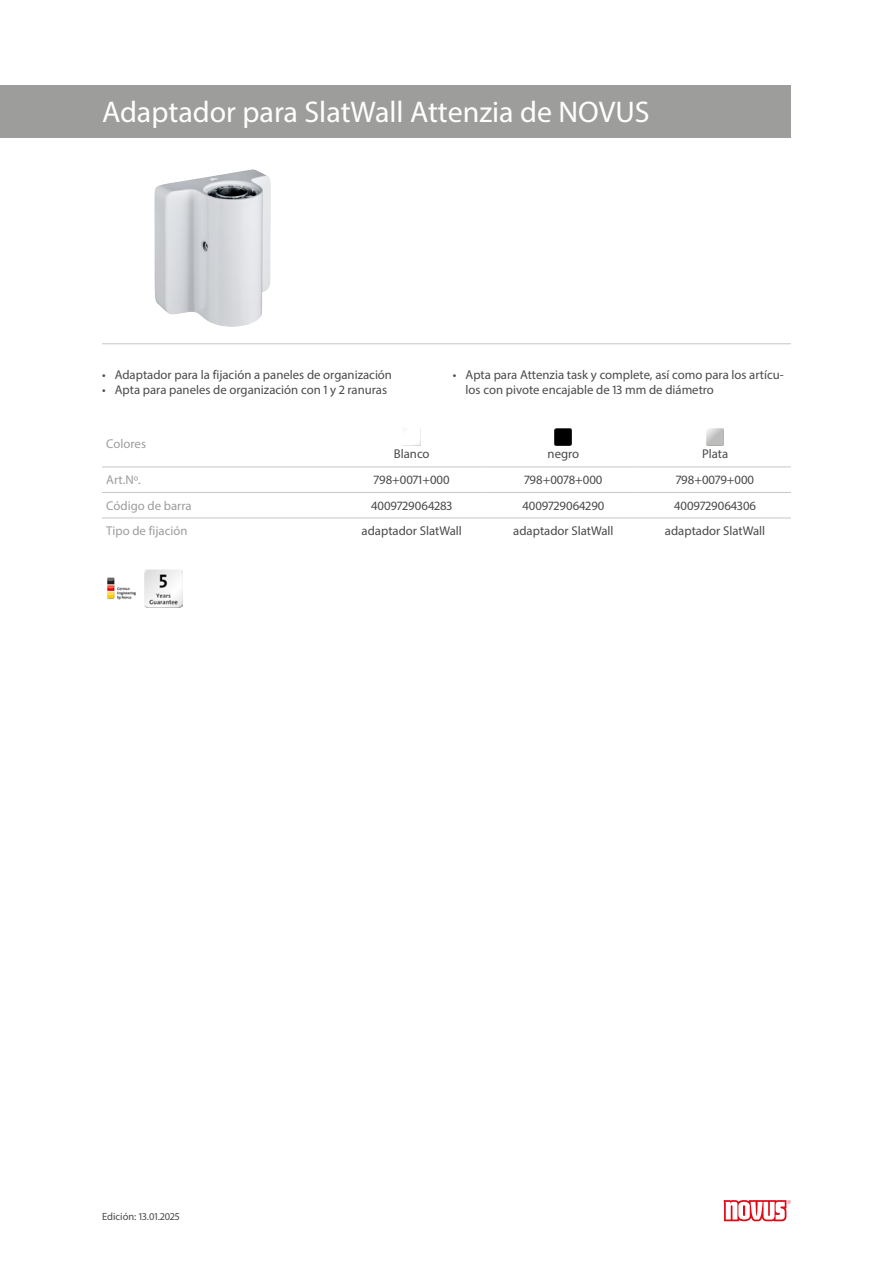
<style>
.page{position:relative;width:893px;height:1263px;background:#fff}
.page>*{position:absolute;margin:0;border:0;box-sizing:border-box;transform-origin:0 0}
.Produktname{font:30px "Myriad Pro";color:#fff}
.Produkttabelle_Zentr{font:12.75px/15.3px "Myriad Pro";color:#4a4a49}
.Produkttabelle_Links{font:12.75px "Myriad Pro";color:#9d9d9c}
.Farbildtext{font:12.75px "Myriad Pro";color:#4a4a49}
.t1{font:10.5px "Myriad Pro";color:#4a4a49}
</style>
<div class="page">
<img style="left:154px;top:169px;width:117px;height:158px">
<hr style="left:102px;top:343px;width:689px;height:1px;background:#c6c6c6">
<img style="left:107px;top:577px;width:29px;height:23px">
<img style="left:145px;top:569px;width:38px;height:38px">
<svg style="left:724px;top:1200px;width:67px;height:21px"></svg>
<div style="left:0;top:85px;width:791px;height:53px;background:#9d9d9c"></div>
<hr style="left:102px;top:466px;width:234px;height:1px;background:#c6c6c6">
<hr style="left:336px;top:466px;width:152px;height:1px;background:#c6c6c6">
<hr style="left:488px;top:466px;width:151px;height:1px;background:#c6c6c6">
<hr style="left:639px;top:466px;width:152px;height:1px;background:#c6c6c6">
<hr style="left:102px;top:492px;width:234px;height:1px;background:#c6c6c6">
<hr style="left:336px;top:492px;width:152px;height:1px;background:#c6c6c6">
<hr style="left:488px;top:492px;width:151px;height:1px;background:#c6c6c6">
<hr style="left:639px;top:492px;width:152px;height:1px;background:#c6c6c6">
<hr style="left:102px;top:518px;width:234px;height:1px;background:#c6c6c6">
<hr style="left:336px;top:518px;width:152px;height:1px;background:#c6c6c6">
<hr style="left:488px;top:518px;width:151px;height:1px;background:#c6c6c6">
<hr style="left:639px;top:518px;width:152px;height:1px;background:#c6c6c6">
<img style="left:555px;top:428px;width:17px;height:17px">
<img style="left:707px;top:428px;width:17px;height:17px">
<p class="Produktname" style="left:102px;top:94px;width:549px">Adaptador para SlatWall Attenzia de NOVUS</p>
<p class="Produkttabelle_Zentr" style="left:102px;top:367px;width:291px">• Adaptador para la fijación a paneles de organización</p>
<p class="Produkttabelle_Zentr" style="left:102px;top:382px;width:287px">• Apta para paneles de organización con 1 y 2 ranuras</p>
<p class="Produkttabelle_Zentr" style="left:466px;top:367px;width:320px;text-indent:-13px">• Apta para Attenzia task y complete, así como para los artícu&shy;los con pivote encajable de 13 mm de diámetro</p>
<p class="Produkttabelle_Links" style="left:106px;top:436px;width:41px">Colores</p>
<p class="Farbildtext" style="left:394px;top:446px;width:37px">Blanco</p>
<p class="Farbildtext" style="left:548px;top:446px;width:33px">negro</p>
<p class="Farbildtext" style="left:702px;top:446px;width:28px">Plata</p>
<p class="Produkttabelle_Links" style="left:106px;top:472px;width:36px">Art.Nº.</p>
<p class="Produkttabelle_Zentr" style="left:374px;top:472px;width:77px">798+0071+000</p>
<p class="Produkttabelle_Zentr" style="left:524px;top:472px;width:80px">798+0078+000</p>
<p class="Produkttabelle_Zentr" style="left:676px;top:472px;width:80px">798+0079+000</p>
<p class="Produkttabelle_Links" style="left:106px;top:498px;width:87px">Código de barra</p>
<p class="Produkttabelle_Zentr" style="left:371px;top:498px;width:83px">4009729064283</p>
<p class="Produkttabelle_Zentr" style="left:522px;top:498px;width:84px">4009729064290</p>
<p class="Produkttabelle_Zentr" style="left:674px;top:498px;width:84px">4009729064306</p>
<p class="Produkttabelle_Links" style="left:106px;top:523px;width:83px">Tipo de fijación</p>
<p class="Produkttabelle_Zentr" style="left:362px;top:523px;width:102px">adaptador SlatWall</p>
<p class="Produkttabelle_Zentr" style="left:513px;top:523px;width:102px">adaptador SlatWall</p>
<p class="Produkttabelle_Zentr" style="left:665px;top:523px;width:102px">adaptador SlatWall</p>
<p class="t1" style="left:102px;top:1210px;width:79px">Edición: 13.01.2025</p>
</div>
